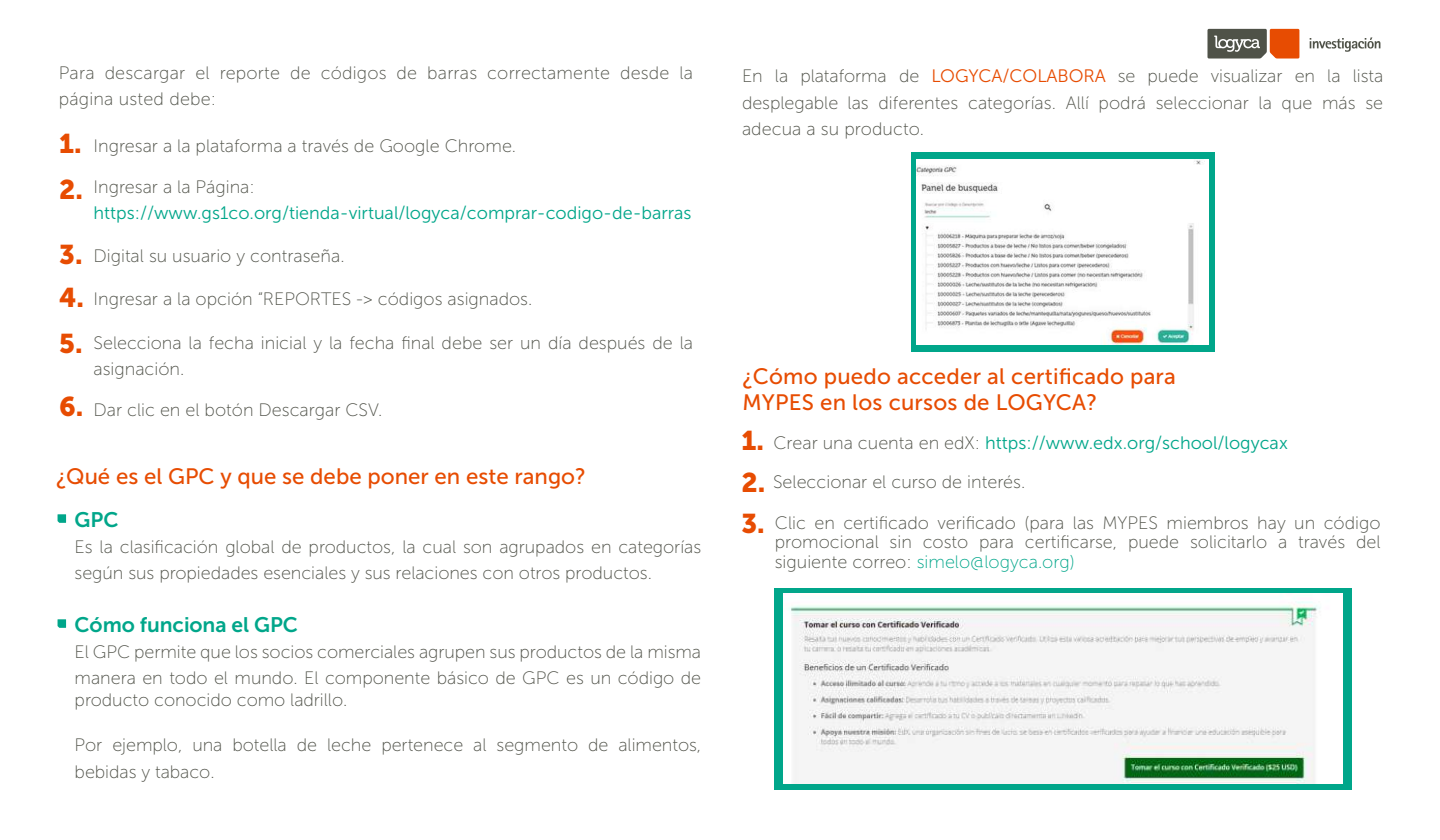
<style>
.page{position:relative;width:1440px;height:840px;background:#fff}
.page>*{position:absolute;margin:0;border:0;box-sizing:border-box;transform-origin:0 0}
.t1{font:27px/44.4px "Museo Sans 900";color:#e74c02;text-align:justify}
.t2{font:22.2px/26.1px "Museo Sans 500";letter-spacing:.01em;color:#e74c02}
.t3{font:21px "Museo Sans 700";letter-spacing:-.005em;color:#00a68a}
.t4{font:18px/26.1px "Museo Sans 100";color:#51534a}
.t5{font:18px "Museo Sans 300";color:#00a68a}
.s1{font-family:"Museo Sans 300";color:#e74c02}
.s2{font-family:"Museo Sans 100";color:#51534a}
.s3{color:#00a68a}
</style>
<div class="page">
<div style="left:774px;top:588px;width:577px;height:202px;background:#00a68a"></div>
<svg style="left:58px;top:514px;width:8px;height:9px"></svg>
<svg style="left:58px;top:619px;width:8px;height:9px"></svg>
<div style="left:911px;top:152px;width:303px;height:199px;background:#00a68a"></div>
<img style="left:917px;top:160px;width:292px;height:184px">
<svg style="left:1207px;top:29px;width:92px;height:30px;background:#986a4e"></svg>
<svg style="left:1310px;top:37px;width:70px;height:15px"></svg>
<img style="left:783px;top:594px;width:559px;height:189px">
<p class="t4" style="left:59px;top:60px;width:636px">Para descargar el reporte de códigos de barras correctamente desde la página usted debe:</p>
<p class="t4" style="left:94px;top:133px;width:424px">Ingresar a la plataforma a través de Google Chrome.</p>
<p class="t4" style="left:94px;top:174px;width:163px">Ingresar a la Página:</p>
<p class="t5" style="left:94px;top:204px;width:600px">https://www.gs1co.org/tienda-virtual/logyca/comprar-codigo-de-barras</p>
<p class="t4" style="left:94px;top:243px;width:253px">Digital su usuario y contraseña.</p>
<p class="t4" style="left:94px;top:286px;width:440px">Ingresar a la opción “REPORTES -&gt; códigos asignados.</p>
<p class="t4" style="left:94px;top:330px;width:601px">Selecciona la fecha inicial y la fecha final debe ser un día después de la asignación.</p>
<p class="t4" style="left:94px;top:397px;width:290px">Dar clic en el botón Descargar CSV.</p>
<h1 class="t1" style="left:59px;top:121px;width:25px;line-height:45.9px">1.<br>2.</h1>
<h1 class="t1" style="left:59px;top:232px;width:26px">3.<br>4.<br>5.</h1>
<h1 class="t1" style="left:59px;top:384px;width:26px">6.</h1>
<p class="t2" style="left:56px;top:463px;width:531px">¿Qué es el GPC y que se debe poner en este rango?</p>
<p class="t3" style="left:75px;top:508px;width:45px">GPC</p>
<p class="t4" style="left:75px;top:534px;width:628px">Es la clasificación global de productos, la cual son agrupados en categorías según sus propiedades esenciales y sus relaciones con otros productos.</p>
<p class="t3" style="left:75px;top:613px;width:225px">Cómo funciona el GPC</p>
<p class="t4" style="left:75px;top:639px;width:628px">El GPC permite que los socios comerciales agrupen sus productos de la misma manera en todo el mundo. El componente básico de GPC es un código de</p>
<p class="t4" style="left:75px;top:687px;width:274px">producto conocido como ladrillo.</p>
<p class="t4" style="left:75px;top:732px;width:628px">Por ejemplo, una botella de leche pertenece al segmento de alimentos, bebidas y tabaco.</p>
<p class="t4" style="left:742px;top:63px;width:643px;text-align:justify">En la plataforma de <span class="s1">LOGYCA/COLABORA</span> se puede visualizar en la lista desplegable las diferentes categorías. Allí podrá seleccionar la que más se adecua a su producto.</p>
<p class="t2" style="left:742px;top:363px;width:435px">¿Cómo puedo acceder al certificado para<br>MYPES en los cursos de LOGYCA?</p>
<h1 class="t1" style="left:741px;top:420px;width:25px;line-height:41.1px">1.<br>2.<br>3.</h1>
<p class="t5" style="left:773px;top:433px;width:516px"><span class="s2">Crear una cuenta en edX:</span> https://www.edx.org/school/logycax</p>
<p class="t4" style="left:773px;top:469px;width:254px">Seleccionar el curso de interés.</p>
<p class="t4" style="left:775px;top:513px;width:607px;line-height:19.5px;text-align:justify">Clic en certificado verificado (para las MYPES miembros hay un código promocional sin costo para certificarse, puede solicitarlo a través del siguiente correo: <span class="s3">simelo@logyca.org)</span></p>
</div>
